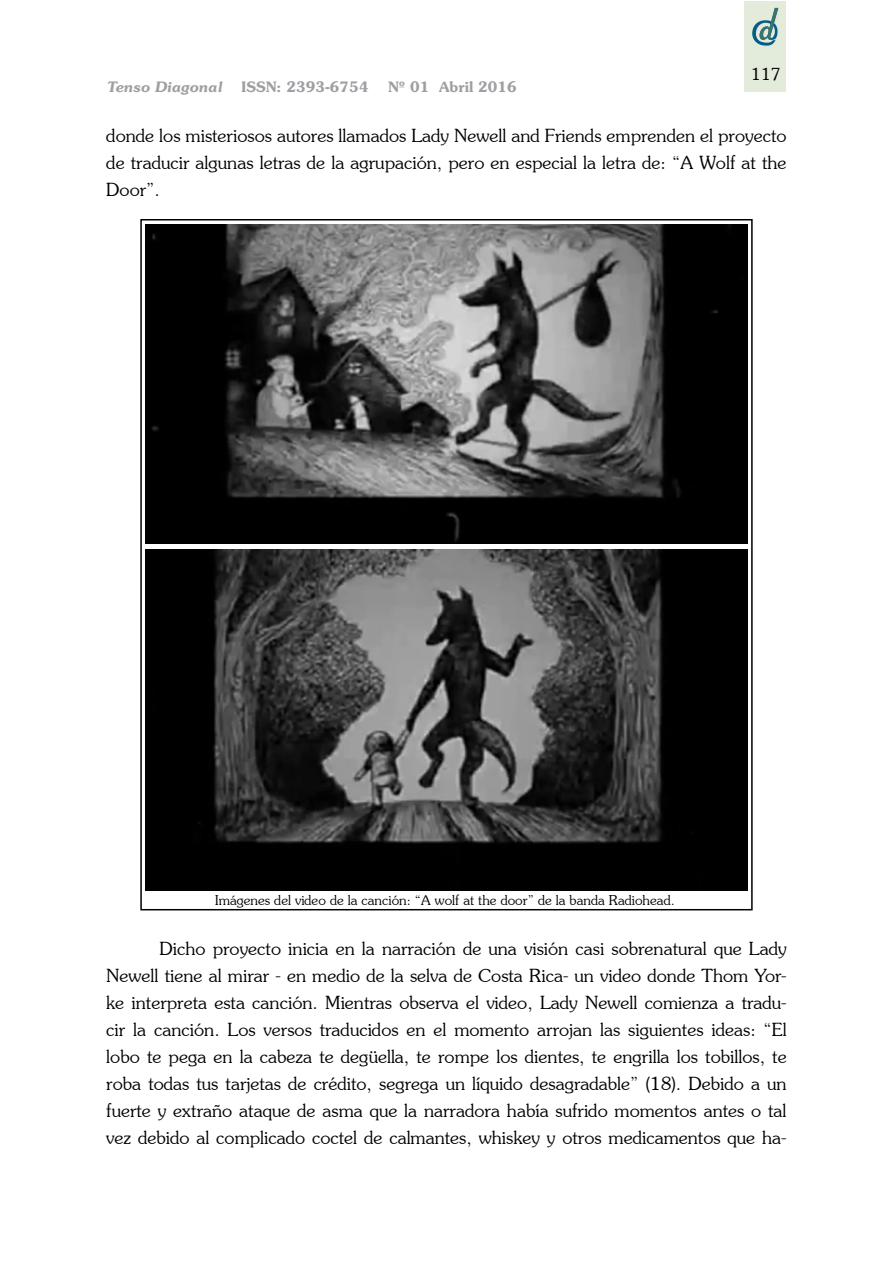
<style>
.page{position:relative;width:893px;height:1263px;background:#fff}
.page>*{position:absolute;margin:0;border:0;box-sizing:border-box;transform-origin:0 0}
.t1{font:18px/27px "Southern Plain";color:#000;text-align:justify}
.t2{font:16.5px "Southern Plain";color:#000}
.t3{font:700 14.25px "Southern";color:#9d9fa2}
.t4{font:italic 700 14.25px "Southern";color:#9d9fa2}
.t5{font:13.5px "Southern Plain";color:#000}
</style>
<div class="page">
<div style="left:744px;top:2px;width:41px;height:90px;background:#e3ecdb"></div>
<svg style="left:752px;top:8px;width:27px;height:38px"></svg>
<img style="left:145px;top:224px;width:602px;height:319px">
<img style="left:145px;top:549px;width:602px;height:341px">
<p class="t2" style="left:751px;top:64px;width:31px">117</p>
<p class="t4" style="left:107px;top:78px;width:117px">Tenso Diagonal</p>
<p class="t3" style="left:242px;top:77px;width:129px">ISSN: 2393-6754</p>
<p class="t3" style="left:388px;top:77px;width:130px">Nº 01 Abril 2016</p>
<p class="t1" style="left:106px;top:121px;width:682px">donde los misteriosos autores llamados Lady Newell and Friends emprenden el proyecto de traducir algunas letras de la agrupación, pero en especial la letra de: “A Wolf at the Door”.</p>
<p class="t5" style="left:215px;top:892px;width:461px">Imágenes del video de la canción: “A wolf at the door” de la banda Radiohead.</p>
<p class="t1" style="left:106px;top:935px;width:682px;text-indent:53px">Dicho proyecto inicia en la narración de una visión casi sobrenatural que Lady Newell tiene al mirar - en medio de la selva de Costa Rica- un video donde Thom Yor&shy;ke interpreta esta canción. Mientras observa el video, Lady Newell comienza a tradu&shy;cir la canción. Los versos traducidos en el momento arrojan las siguientes ideas: “El lobo te pega en la cabeza te degüella, te rompe los dientes, te engrilla los tobillos, te roba todas tus tarjetas de crédito, segrega un líquido desagradable” (18). Debido a un fuerte y extraño ataque de asma que la narradora había sufrido momentos antes o tal vez debido al complicado coctel de calmantes, whiskey y otros medicamentos que ha-</p>
</div>
